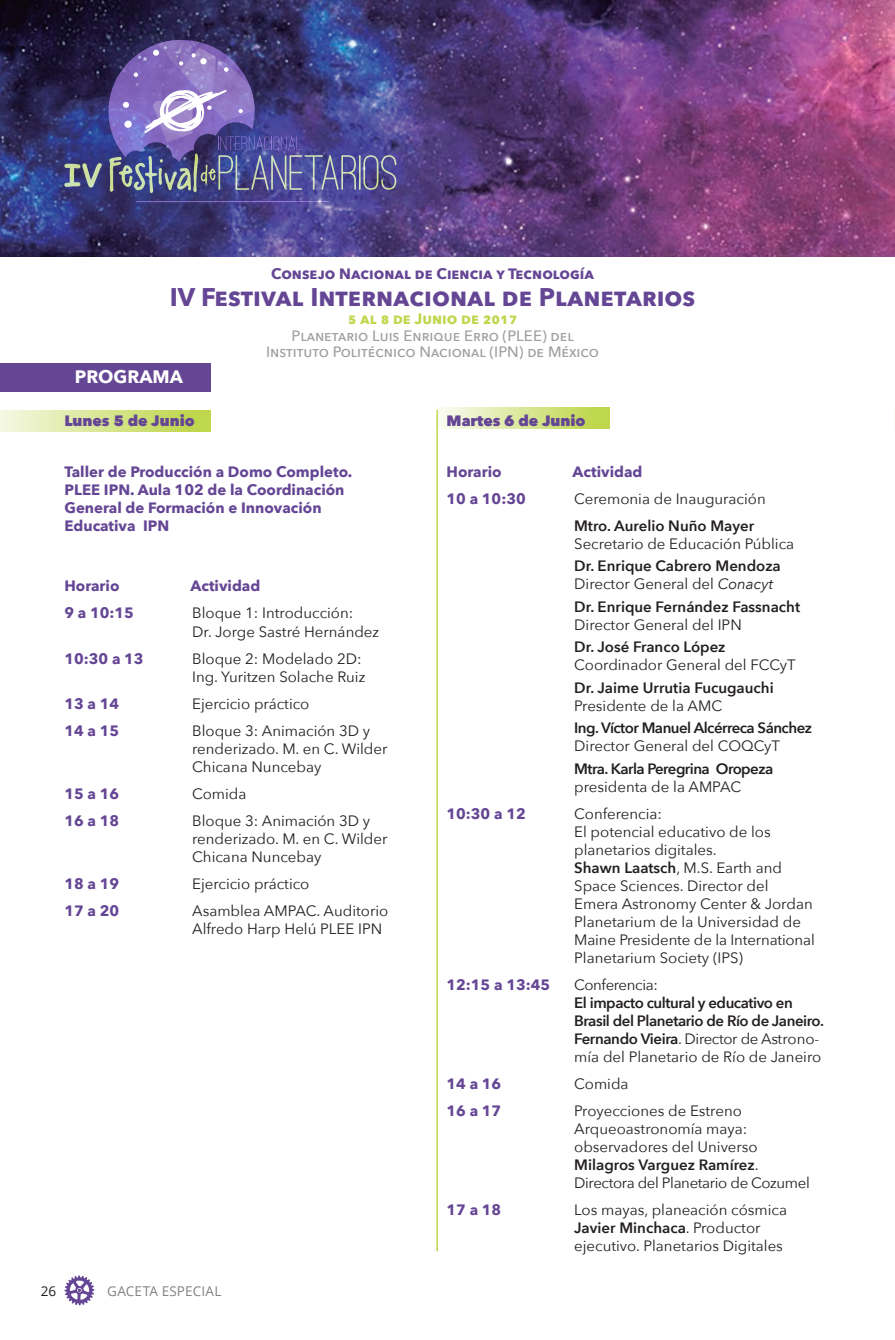
<style>
.page{position:relative;width:895px;height:1340px;background:#fff}
.page>*{position:absolute;margin:0;border:0;box-sizing:border-box;transform-origin:0 0}
.t1{font:700 25.5px "Avenir Next";color:#654695}
.t2{font:700 18px "Avenir Next";color:#fff}
.t3{font:15px/18px "Avenir Next";color:#231f20}
.t4{font:700 15px/18px "Avenir Next";color:#654695}
.t5{font:600 15px/18px "Avenir Next";letter-spacing:-.03em;color:#231f20}
.t6{font:600 15px/18px "Avenir Next";color:#231f20}
.t7{font:500 15px/16.5px "Avenir Next";color:#9d9fa2;text-align:center}
.t8{font:800 15px "Avenir Next";color:#654695}
.t9{font:700 15px "Avenir Next";color:#bfd74d}
.t10{font:15px "Avenir Next";letter-spacing:-.025em;color:#231f20}
.t11{font:13.5px "Open Sans";letter-spacing:.01em;color:#808285}
.t12{font:13.5px "Open Sans";color:#231f20}
.s1{font-weight:400}
.s2{font-weight:400;font-style:italic}
.s3{font-weight:600}
</style>
<div class="page">
<svg style="left:64px;top:1275px;width:30px;height:30px"></svg>
<div style="left:436px;top:408px;width:173px;height:21px;background:linear-gradient(to right,#fbfcf5,#bad440)"></div>
<div style="left:0;top:410px;width:211px;height:21px;background:linear-gradient(to right,#f5f8e3,#bad440)"></div>
<img style="left:0;top:0;width:894px;height:256px">
<svg style="left:135px;top:201px;width:195px;height:1px"></svg>
<hr style="left:359px;top:155px;width:1px;height:35px;background:#bfd74d">
<svg style="left:363px;top:155px;width:33px;height:35px"></svg>
<img style="left:108px;top:40px;width:248px;height:153px">
<svg style="left:64px;top:163px;width:38px;height:25px"></svg>
<div style="left:0;top:363px;width:211px;height:28px;background:#654695"></div>
<hr style="left:436px;top:410px;width:2px;height:841px;background:#bfd74d">
<p class="t4" style="left:271px;top:265px;width:324px">Consejo Nacional de Ciencia y Tecnología</p>
<h1 class="t1" style="left:170px;top:275px;width:527px">IV Festival Internacional de Planetarios</h1>
<p class="t9" style="left:348px;top:306px;width:171px">5 al 8 de Junio de 2017</p>
<p class="t7" style="left:266px;top:327px;width:334px">Planetario Luis Enrique Erro (PLEE) del<br>Instituto Politécnico Nacional (IPN) de México</p>
<p class="t2" style="left:75px;top:361px;width:109px">PROGRAMA</p>
<p class="t8" style="left:64px;top:412px;width:132px">Lunes 5 de Junio</p>
<p class="t4" style="left:64px;top:463px;width:289px">Taller de Producción a Domo Completo.<br>PLEE IPN. Aula 102 de la Coordinación<br>General de Formación e Innovación<br>Educativa IPN</p>
<p class="t4" style="left:64px;top:577px;width:56px">Horario</p>
<p class="t4" style="left:190px;top:577px;width:71px">Actividad</p>
<p class="t4" style="left:64px;top:604px;width:71px">9 a 10:15</p>
<p class="t3" style="left:192px;top:603px;width:188px">Bloque 1: Introducción:<br>Dr. Jorge Sastré Hernández</p>
<p class="t4" style="left:64px;top:649px;width:81px">10:30 a 13</p>
<p class="t3" style="left:192px;top:648px;width:174px">Bloque 2: Modelado 2D:<br>Ing. Yuritzen Solache Ruiz</p>
<p class="t4" style="left:64px;top:694px;width:56px">13 a 14</p>
<p class="t3" style="left:192px;top:693px;width:119px">Ejercicio práctico</p>
<p class="t4" style="left:64px;top:721px;width:56px">14 a 15</p>
<p class="t3" style="left:192px;top:720px;width:197px">Bloque 3: Animación 3D y renderizado. M. en C. Wilder<br>Chicana Nuncebay</p>
<p class="t4" style="left:64px;top:784px;width:56px">15 a 16</p>
<p class="t3" style="left:192px;top:783px;width:56px">Comida</p>
<p class="t4" style="left:64px;top:811px;width:56px">16 a 18</p>
<p class="t3" style="left:192px;top:810px;width:197px">Bloque 3: Animación 3D y renderizado. M. en C. Wilder<br>Chicana Nuncebay</p>
<p class="t4" style="left:64px;top:874px;width:56px">18 a 19</p>
<p class="t3" style="left:192px;top:873px;width:119px">Ejercicio práctico</p>
<p class="t4" style="left:64px;top:901px;width:56px">17 a 20</p>
<p class="t3" style="left:192px;top:900px;width:198px">Asamblea AMPAC. Auditorio<br>Alfredo Harp Helú PLEE IPN</p>
<p class="t12" style="left:41px;top:1281px;width:17px">26</p>
<p class="t11" style="left:107px;top:1281px;width:116px">GACETA ESPECIAL</p>
<p class="t8" style="left:446px;top:411px;width:140px">Martes 6 de Junio</p>
<p class="t4" style="left:446px;top:462px;width:56px">Horario</p>
<p class="t4" style="left:572px;top:462px;width:71px">Actividad</p>
<p class="t4" style="left:446px;top:489px;width:81px">10 a 10:30</p>
<p class="t3" style="left:574px;top:489px;width:193px">Ceremonia de Inauguración</p>
<p class="t6" style="left:574px;top:516px;width:181px">Mtro. Aurelio Nuño Mayer</p>
<p class="t3" style="left:574px;top:534px;width:221px">Secretario de Educación Pública</p>
<p class="t6" style="left:574px;top:557px;width:208px">Dr. Enrique Cabrero Mendoza<br><span class="s1">Director General del</span> <span class="s2">Conacyt</span></p>
<p class="t6" style="left:574px;top:597px;width:227px">Dr. Enrique Fernández Fassnacht</p>
<p class="t3" style="left:574px;top:615px;width:169px">Director General del IPN</p>
<p class="t6" style="left:574px;top:638px;width:153px">Dr. José Franco López</p>
<p class="t3" style="left:574px;top:655px;width:223px">Coordinador General del FCCyT</p>
<p class="t6" style="left:574px;top:678px;width:201px">Dr. Jaime Urrutia Fucugauchi</p>
<p class="t3" style="left:574px;top:696px;width:149px">Presidente de la AMC</p>
<p class="t5" style="left:574px;top:719px;width:239px">Ing. Víctor Manuel Alcérreca Sánchez</p>
<p class="t3" style="left:574px;top:736px;width:207px">Director General del COQCyT</p>
<p class="t5" style="left:574px;top:759px;width:200px">Mtra. Karla Peregrina Oropeza</p>
<p class="t3" style="left:574px;top:777px;width:168px">presidenta de la AMPAC</p>
<p class="t4" style="left:446px;top:804px;width:81px">10:30 a 12</p>
<p class="t3" style="left:574px;top:804px;width:242px">Conferencia:<br>El potencial educativo de los planetarios digitales.<br><span class="s3">Shawn Laatsch</span>, M.S. Earth and<br>Space Sciences. Director del<br>Emera Astronomy Center &amp; Jordan<br>Planetarium de la Universidad de<br>Maine Presidente de la International<br>Planetarium Society (IPS)</p>
<p class="t4" style="left:446px;top:975px;width:105px">12:15 a 13:45</p>
<p class="t10" style="left:574px;top:972px;width:85px">Conferencia:</p>
<p class="t5" style="left:574px;top:993px;width:251px">El impacto cultural y educativo en Brasil del Planetario de Río de Janeiro.<br>Fernando Vieira<span class="s1">. Director de Astrono&shy;mía del Planetario de Río de Janeiro</span></p>
<p class="t4" style="left:446px;top:1074px;width:56px">14 a 16</p>
<p class="t3" style="left:574px;top:1074px;width:56px">Comida</p>
<p class="t4" style="left:446px;top:1101px;width:56px">16 a 17</p>
<p class="t3" style="left:574px;top:1101px;width:237px">Proyecciones de Estreno<br>Arqueoastronomía maya: observadores del Universo<br><span class="s3">Milagros Varguez Ramírez</span>.<br>Directora del Planetario de Cozumel</p>
<p class="t4" style="left:446px;top:1200px;width:56px">17 a 18</p>
<p class="t3" style="left:574px;top:1200px;width:214px">Los mayas, planeación cósmica<br><span class="s3">Javier Minchaca</span>. Productor ejecutivo. Planetarios Digitales</p>
</div>
